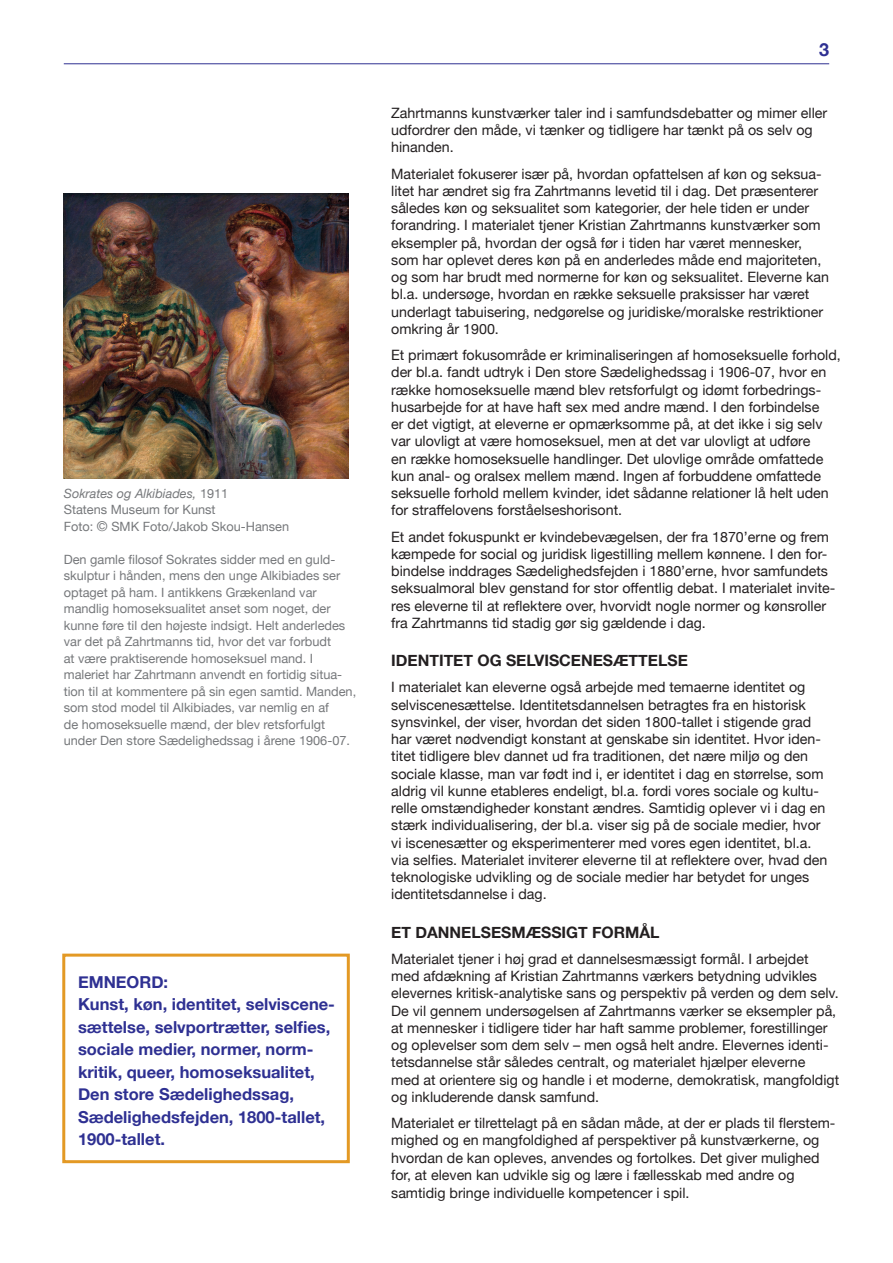
<style>
.page{position:relative;width:893px;height:1263px;background:#fff}
.page>*{position:absolute;margin:0;border:0;box-sizing:border-box;transform-origin:0 0}
.t1{font:700 18px "Helvetica Neue";color:#2e3092}
.t2{font:700 16.5px/22.5px "Helvetica Neue";color:#2e3092}
.t3{font:700 15.75px "Helvetica Neue";color:#231f20}
.t4{font:14.25px/17.2px "Helvetica Neue";color:#231f20}
.t5{font:12.75px/16.5px "Helvetica Neue";color:#76787b}
.s1{font-style:italic}
.s2{font-size:13.5px}
</style>
<div class="page">
<hr style="left:64px;top:63px;width:765px;height:1px;background:#2e3092">
<div style="left:62px;top:954px;width:288px;height:209px;border:3px solid #e39924"></div>
<img style="left:64px;top:193px;width:285px;height:285px">
<p class="t5" style="left:64px;top:486px;width:227px"><span class="s1">Sokrates og Alkibiades,</span> 1911<br>Statens Museum for Kunst<br>Foto: <span class="s2">©</span> SMK Foto/Jakob Skou-Hansen</p>
<p class="t5" style="left:64px;top:552px;width:294px">Den gamle filosof Sokrates sidder med en guld&shy;skulptur i hånden, mens den unge Alkibiades ser optaget på ham. I antikkens Grækenland var mandlig homoseksualitet anset som noget, der kunne føre til den højeste indsigt. Helt anderledes var det på Zahrtmanns tid, hvor det var forbudt<br>at være praktiserende homoseksuel mand. I maleriet har Zahrtmann anvendt en fortidig situa&shy;tion til at kommentere på sin egen samtid. Manden, som stod model til Alkibiades, var nemlig en af<br>de homoseksuelle mænd, der blev retsforfulgt under Den store Sædelighedssag i årene 1906-07.</p>
<p class="t2" style="left:78px;top:971px;width:258px">Emneord:<br>Kunst, køn, identitet, selviscene&shy;sættelse, selvportrætter, selfies, sociale medier, normer, norm&shy;kritik, queer, homoseksualitet,<br>Den store Sædelighedssag,<br>Sædelighedsfejden, 1800-tallet,<br>1900-tallet.</p>
<p class="t1" style="left:819px;top:35px;width:12px">3</p>
<p class="t4" style="left:391px;top:105px;width:438px">Zahrtmanns kunstværker taler ind i samfundsdebatter og mimer eller udfordrer den måde, vi tænker og tidligere har tænkt på os selv og hinanden.</p>
<p class="t4" style="left:391px;top:166px;width:439px">Materialet fokuserer især på, hvordan opfattelsen af køn og seksua&shy;litet har ændret sig fra Zahrtmanns levetid til i dag. Det præsenterer således køn og seksualitet som kategorier, der hele tiden er under forandring. I materialet tjener Kristian Zahrtmanns kunstværker som eksempler på, hvordan der også før i tiden har været mennesker, som har oplevet deres køn på en anderledes måde end majoriteten, og som har brudt med normerne for køn og seksualitet. Eleverne kan bl.a. undersøge, hvordan en række seksuelle praksisser har været underlagt tabuisering, nedgørelse og juridiske/moralske restriktioner omkring år 1900.</p>
<p class="t4" style="left:391px;top:347px;width:451px">Et primært fokusområde er kriminaliseringen af homoseksuelle forhold, der bl.a. fandt udtryk i Den store Sædelighedssag i 1906-07, hvor en række homoseksuelle mænd blev retsforfulgt og idømt forbedrings&shy;husarbejde for at have haft sex med andre mænd. I den forbindelse<br>er det vigtigt, at eleverne er opmærksomme på, at det ikke i sig selv var ulovligt at være homoseksuel, men at det var ulovligt at udføre<br>en række homoseksuelle handlinger. Det ulovlige område omfattede kun anal- og oralsex mellem mænd. Ingen af forbuddene omfattede seksuelle forhold mellem kvinder, idet sådanne relationer lå helt uden for straffelovens forståelseshorisont.</p>
<p class="t4" style="left:391px;top:529px;width:446px">Et andet fokuspunkt er kvindebevægelsen, der fra 1870’erne og frem kæmpede for social og juridisk ligestilling mellem kønnene. I den for&shy;bindelse inddrages Sædelighedsfejden i 1880’erne, hvor samfundets seksualmoral blev genstand for stor offentlig debat. I materialet invite&shy;res eleverne til at reflektere over, hvorvidt nogle normer og kønsroller fra Zahrtmanns tid stadig gør sig gældende i dag.</p>
<p class="t3" style="left:391px;top:648px;width:298px">Identitet og selviscenesættelse</p>
<p class="t4" style="left:391px;top:679px;width:438px">I materialet kan eleverne også arbejde med temaerne identitet og selviscenesættelse. Identitetsdannelsen betragtes fra en historisk synsvinkel, der viser, hvordan det siden 1800-tallet i stigende grad har været nødvendigt konstant at genskabe sin identitet. Hvor iden&shy;titet tidligere blev dannet ud fra traditionen, det nære miljø og den sociale klasse, man var født ind i, er identitet i dag en størrelse, som aldrig vil kunne etableres endeligt, bl.a. fordi vores sociale og kultu&shy;relle omstændigheder konstant ændres. Samtidig oplever vi i dag en stærk individualisering, der bl.a. viser sig på de sociale medier, hvor vi iscenesætter og eksperimenterer med vores egen identitet, bl.a. via selfies. Materialet inviterer eleverne til at reflektere over, hvad den teknologiske udvikling og de sociale medier har betydet for unges identitetsdannelse i dag.</p>
<p class="t3" style="left:391px;top:920px;width:270px">Et dannelsesmæssigt formål</p>
<p class="t4" style="left:391px;top:951px;width:449px">Materialet tjener i høj grad et dannelsesmæssigt formål. I arbejdet med afdækning af Kristian Zahrtmanns værkers betydning udvikles elevernes kritisk-analytiske sans og perspektiv på verden og dem selv.<br>De vil gennem undersøgelsen af Zahrtmanns værker se eksempler på, at mennesker i tidligere tider har haft samme problemer, forestillinger og oplevelser som dem selv – men også helt andre. Elevernes identi&shy;tetsdannelse står således centralt, og materialet hjælper eleverne<br>med at orientere sig og handle i et moderne, demokratisk, mangfoldigt og inkluderende dansk samfund.</p>
<p class="t4" style="left:391px;top:1115px;width:446px">Materialet er tilrettelagt på en sådan måde, at der er plads til flerstem&shy;mighed og en mangfoldighed af perspektiver på kunstværkerne, og hvordan de kan opleves, anvendes og fortolkes. Det giver mulighed for, at eleven kan udvikle sig og lære i fællesskab med andre og samtidig bringe individuelle kompetencer i spil.</p>
</div>
